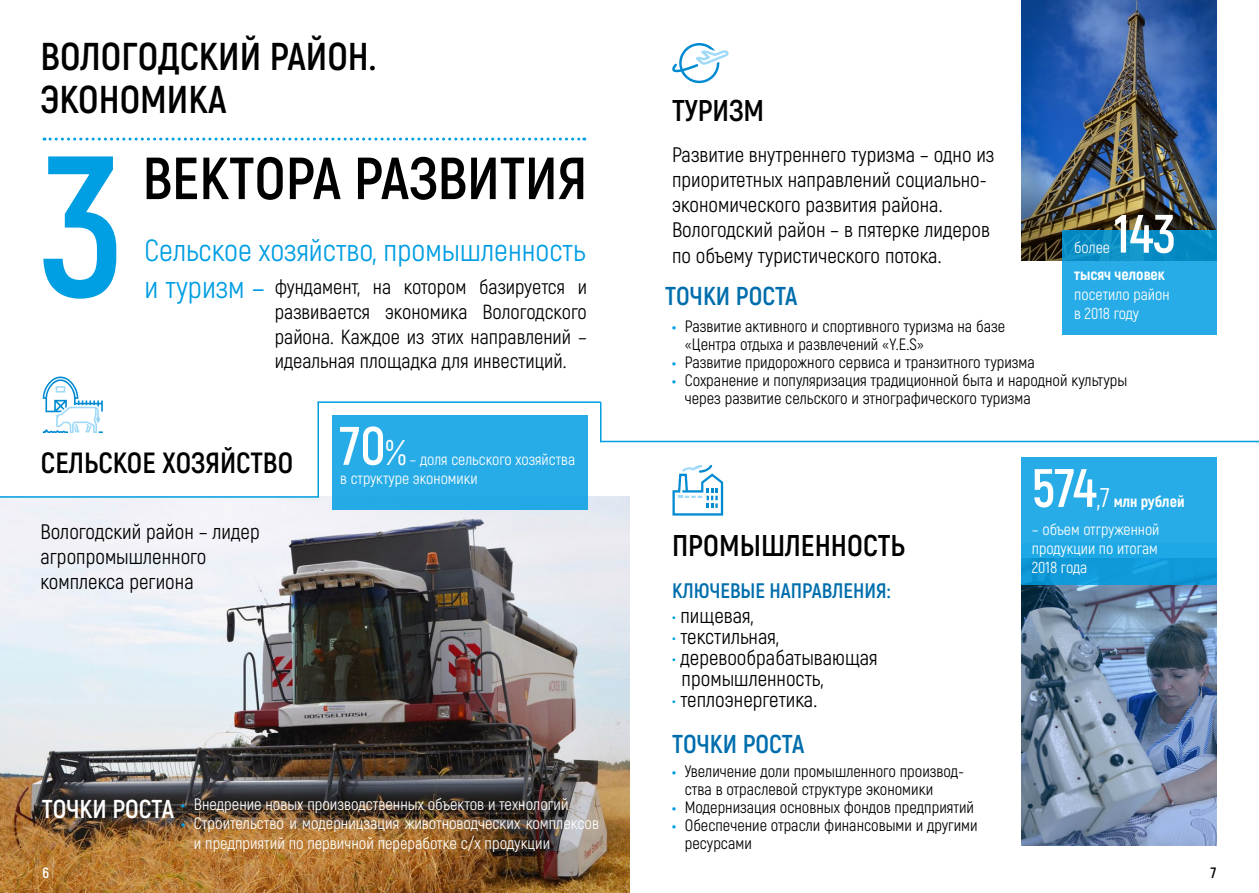
<style>
.page{position:relative;width:1259px;height:893px;background:#fff}
.page>*{position:absolute;margin:0;border:0;box-sizing:border-box;transform-origin:0 0}
.t1{font:700 199.8px "Akrobat";color:#009ee3}
.t2{font:700 59.25px "Akrobat";color:#000}
.t3{font:700 54px "Akrobat";color:#fff}
.t4{font:700 38.85px/43.5px "Akrobat";color:#000}
.t5{font:30.6px "Akrobat";color:#009ee3}
.t6{font:700 30px "Akrobat";color:#000}
.t7{font:700 29.25px "Akrobat";color:#000}
.t8{font:700 25.8px "Akrobat";color:#006ead}
.t9{font:21px/25.2px "Akrobat";color:#000}
.t10{font:700 21px "Akrobat";color:#006ead}
.t11{font:20.4px/24.6px "Akrobat";color:#000;text-align:justify}
.t12{font:16.5px/18px "Akrobat";color:#000}
.t13{font:16.5px/19.8px "Akrobat";color:#fff}
.t14{font:15.9px/19.2px "Akrobat";color:#fff}
.t15{font:800 15.9px "Akrobat";color:#fff}
.t16{font:700 15px "Akrobat";color:#000}
.t17{font:700 15px "Akrobat";color:#fff}
.s1{font-size:30.6px;color:#009ee3}
.s2{font-weight:400;font-size:35.55px}
.s3{font-weight:700;font-size:25.8px}
.s4{font-weight:900;color:#009ee3}
.s5{color:#009ee3}
.s6{font-weight:700;font-size:54px}
.s7{font-weight:400;font-size:27px}
</style>
<div class="page">
<img style="left:0;top:497px;width:629px;height:396px">
<svg style="left:43px;top:376px;width:60px;height:57px"></svg>
<div style="left:332px;top:415px;width:256px;height:95px;background:#27ace7"></div>
<hr style="left:0;top:496px;width:319px;height:2px;background:#009ee3">
<svg style="left:44px;top:138px;width:541px;height:3px"></svg>
<hr style="left:600px;top:441px;width:659px;height:1px;background:#009ee3">
<hr style="left:317px;top:402px;width:2px;height:95px;background:#009ee3">
<hr style="left:600px;top:402px;width:1px;height:40px;background:#009ee3">
<hr style="left:317px;top:401px;width:284px;height:2px;background:#009ee3">
<svg style="left:672px;top:43px;width:56px;height:41px"></svg>
<svg style="left:672px;top:465px;width:51px;height:51px"></svg>
<img style="left:1021px;top:0;width:195px;height:260px">
<svg style="left:1062px;top:230px;width:154px;height:104px;background:#1ea2dc"></svg>
<img style="left:1021px;top:584px;width:195px;height:261px">
<div style="left:1021px;top:457px;width:195px;height:127px;background:linear-gradient(to bottom,#2eb1eb,#159edd)"></div>
<h3 class="t4" style="left:40px;top:34px;width:337px">ВОЛОГОДСКИЙ РАЙОН.<br>ЭКОНОМИКА</h3>
<h1 class="t1" style="left:40px;top:102px;width:86px">3</h1>
<h2 class="t2" style="left:142px;top:141px;width:446px">ВЕКТОРА РАЗВИТИЯ</h2>
<h3 class="t5" style="left:145px;top:232px;width:442px">Сельское хозяйство, промышленность</h3>
<p class="t11" style="left:275px;top:275px;width:314px;text-indent:-130px"><span class="s1">и туризм –</span> фундамент, на котором базируется и развивается экономика Вологодского района. Каждое из этих направлений – идеальная площадка для инвестиций.</p>
<h3 class="t7" style="left:41px;top:444px;width:254px">СЕЛЬСКОЕ ХОЗЯЙСТВО</h3>
<p class="t9" style="left:40px;top:519px;width:221px">Вологодский район – лидер агропромышленного комплекса региона</p>
<h3 class="t3" style="left:340px;top:412px;width:67px">70<span class="s2">%</span></h3>
<p class="t14" style="left:340px;top:450px;width:236px;text-indent:69px">– доля сельского хозяйства в структуре экономики</p>
<p class="t13" style="left:42px;top:794px;width:528px"><span class="s3">ТОЧКИ РОСТА</span> <span class="s4">•</span> Внедрение новых производственных объектов и технологий</p>
<p class="t13" style="left:194px;top:814px;width:406px;text-indent:-13px"><span class="s4">•</span> Строительство и модерницзация животноводческих комплексов и предприятий по первичной переработке с/х продукции</p>
<p class="t17" style="left:43px;top:863px;width:8px">6</p>
<h3 class="t6" style="left:672px;top:92px;width:94px">ТУРИЗМ</h3>
<p class="t9" style="left:672px;top:142px;width:324px">Развитие внутреннего туризма – одно из приоритетных направлений социально&shy;экономического развития района.<br>Вологодский район – в пятерке лидеров по объему туристического потока.</p>
<h3 class="t3" style="left:1113px;top:200px;width:64px">143</h3>
<p class="t15" style="left:1074px;top:265px;width:92px">тысяч человек</p>
<p class="t14" style="left:1074px;top:284px;width:97px">посетило район в 2018 году</p>
<p class="t14" style="left:1074px;top:238px;width:37px">более</p>
<h3 class="t8" style="left:665px;top:280px;width:134px">ТОЧКИ РОСТА</h3>
<p class="t12" style="left:685px;top:317px;width:322px;text-indent:-13px"><span class="s4">•</span> Развитие активного и спортивного туризма на базе «Центра отдыха и развлечений «Y.E.S»</p>
<p class="t12" style="left:672px;top:353px;width:364px"><span class="s4">•</span> Развитие придорожного сервиса и транзитного туризма</p>
<p class="t12" style="left:685px;top:371px;width:444px;text-indent:-13px"><span class="s4">•</span> Сохранение и популяризация традиционной быта и народной культуры через развитие сельского и этнографического туризма</p>
<h3 class="t6" style="left:672px;top:527px;width:234px">ПРОМЫШЛЕННОСТЬ</h3>
<p class="t10" style="left:672px;top:577px;width:220px">КЛЮЧЕВЫЕ НАПРАВЛЕНИЯ:</p>
<p class="t9" style="left:672px;top:603px;width:83px"><span class="s5">•</span> пищевая,</p>
<p class="t9" style="left:672px;top:624px;width:108px"><span class="s5">•</span> текстильная,</p>
<p class="t9" style="left:681px;top:647px;width:197px;line-height:21px;text-indent:-10px"><span class="s5">•</span> деревообрабатывающая промышленность,</p>
<p class="t9" style="left:672px;top:687px;width:147px"><span class="s5">•</span> теплоэнергетика.</p>
<h3 class="t8" style="left:672px;top:727px;width:134px">ТОЧКИ РОСТА</h3>
<p class="t12" style="left:685px;top:762px;width:280px;text-indent:-13px"><span class="s4">•</span> Увеличение доли промышленного производ&shy;ства в отраслевой структуре экономики</p>
<p class="t12" style="left:672px;top:798px;width:304px"><span class="s4">•</span> Модернизация основных фондов предприятий</p>
<p class="t12" style="left:685px;top:816px;width:294px;text-indent:-13px"><span class="s4">•</span> Обеспечение отрасли финансовыми и другими ресурсами</p>
<p class="t15" style="left:1032px;top:491px;width:154px"><span class="s6">574</span><span class="s7">,7</span> млн рублей</p>
<p class="t14" style="left:1032px;top:519px;width:129px;text-align:justify">– объем отгруженной продукции по итогам 2018 года</p>
<p class="t16" style="left:1211px;top:863px;width:7px">7</p>
</div>
